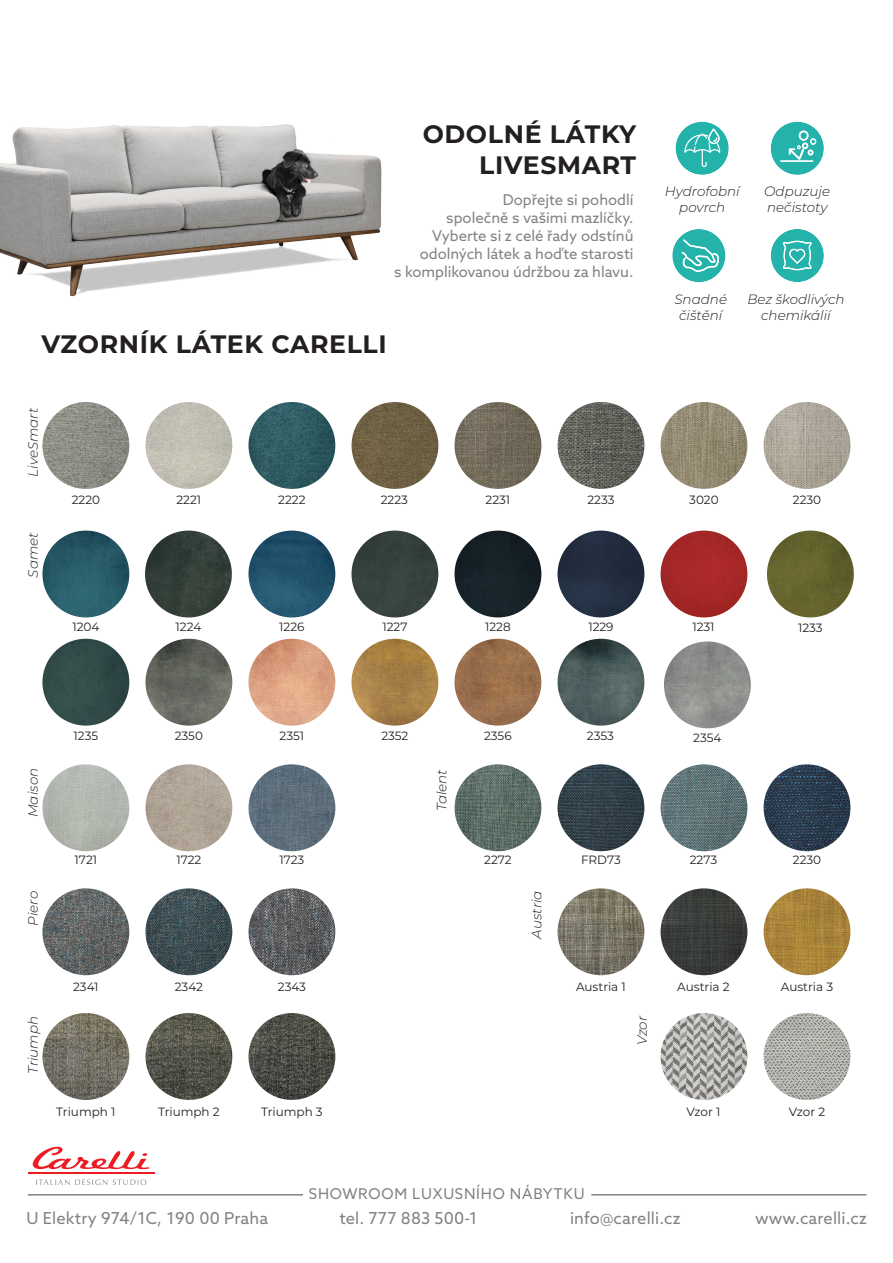
<style>
.page{position:relative;width:893px;height:1263px;background:#fff}
.page>*{position:absolute;margin:0;border:0;box-sizing:border-box;transform-origin:0 0}
.t1{font:700 25.2px/30.2px "Montserrat";letter-spacing:.025em;color:#231f20;text-align:right}
.t2{font:16.5px "Azo Sans";letter-spacing:.01em;color:#808285}
.t3{font:14.85px/18px "Azo Sans";color:#808285;text-align:right}
.t4{font:14.85px "Azo Sans";letter-spacing:.05em;color:#808285}
.t5{font:italic 300 13.5px/16.2px "Montserrat";color:#231f20;text-align:center}
.t6{font:12px "Montserrat";color:#231f20}
</style>
<div class="page">
<img style="left:248px;top:888px;width:87px;height:87px;border-radius:43px">
<img style="left:248px;top:764px;width:87px;height:87px;border-radius:43px">
<div style="left:661px;top:531px;width:86px;height:86px;background:#a52727;border-radius:43px"></div>
<img style="left:352px;top:402px;width:86px;height:87px;border-radius:43px">
<img style="left:0;top:124px;width:382px;height:173px">
<hr style="left:28px;top:1172px;width:127px;height:2px;background:#ed1c24">
<svg style="left:33px;top:1147px;width:117px;height:22px"></svg>
<svg style="left:36px;top:1179px;width:71px;height:6px"></svg>
<svg style="left:113px;top:1179px;width:33px;height:6px"></svg>
<svg style="left:675px;top:121px;width:54px;height:54px"></svg>
<svg style="left:770px;top:121px;width:54px;height:54px"></svg>
<svg style="left:672px;top:229px;width:54px;height:54px"></svg>
<svg style="left:770px;top:229px;width:54px;height:53px"></svg>
<hr style="left:28px;top:1194px;width:275px;height:1px;background:#808285">
<hr style="left:591px;top:1194px;width:275px;height:1px;background:#808285">
<img style="left:42px;top:402px;width:87px;height:87px;border-radius:43px">
<img style="left:145px;top:402px;width:87px;height:87px;border-radius:43px">
<img style="left:248px;top:402px;width:87px;height:87px;border-radius:43px">
<img style="left:454px;top:402px;width:87px;height:87px;border-radius:43px">
<img style="left:558px;top:402px;width:86px;height:87px;border-radius:43px">
<img style="left:661px;top:402px;width:86px;height:87px;border-radius:43px">
<img style="left:764px;top:402px;width:86px;height:87px;border-radius:43px">
<img style="left:145px;top:764px;width:87px;height:87px;border-radius:43px">
<img style="left:42px;top:764px;width:87px;height:87px;border-radius:43px">
<img style="left:454px;top:764px;width:87px;height:87px;border-radius:43px">
<img style="left:558px;top:764px;width:86px;height:87px;border-radius:43px">
<img style="left:661px;top:764px;width:86px;height:87px;border-radius:43px">
<img style="left:764px;top:764px;width:86px;height:87px;border-radius:43px">
<img style="left:145px;top:888px;width:87px;height:87px;border-radius:43px">
<img style="left:558px;top:888px;width:86px;height:87px;border-radius:43px">
<img style="left:661px;top:888px;width:86px;height:87px;border-radius:43px">
<img style="left:42px;top:888px;width:87px;height:87px;border-radius:43px">
<img style="left:764px;top:888px;width:86px;height:87px;border-radius:43px">
<img style="left:42px;top:1013px;width:87px;height:87px;border-radius:43px">
<img style="left:248px;top:1013px;width:87px;height:87px;border-radius:43px">
<img style="left:145px;top:1013px;width:87px;height:87px;border-radius:43px">
<img style="left:661px;top:1013px;width:86px;height:87px;border-radius:43px">
<img style="left:764px;top:1013px;width:86px;height:87px;border-radius:43px">
<div style="left:351px;top:531px;width:87px;height:86px;background:#36423f;border-radius:43px"></div>
<div style="left:454px;top:531px;width:87px;height:86px;background:#172228;border-radius:43px"></div>
<img style="left:145px;top:531px;width:87px;height:86px;border-radius:43px">
<img style="left:42px;top:531px;width:87px;height:86px;border-radius:43px">
<img style="left:248px;top:531px;width:87px;height:86px;border-radius:43px">
<img style="left:558px;top:531px;width:86px;height:86px;border-radius:43px">
<img style="left:767px;top:531px;width:87px;height:86px;border-radius:43px">
<img style="left:42px;top:639px;width:87px;height:87px;border-radius:43px">
<img style="left:145px;top:639px;width:87px;height:87px;border-radius:43px">
<img style="left:248px;top:639px;width:87px;height:87px;border-radius:43px">
<img style="left:351px;top:639px;width:87px;height:87px;border-radius:43px">
<img style="left:454px;top:639px;width:87px;height:87px;border-radius:43px">
<img style="left:558px;top:639px;width:86px;height:87px;border-radius:43px">
<img style="left:664px;top:641px;width:87px;height:87px;border-radius:43px">
<h1 class="t1" style="left:423px;top:118px;width:215px">ODOLNÉ LÁTKY<br>LIVESMART</h1>
<p class="t3" style="left:394px;top:191px;width:241px">Dopřejte si pohodlí<br>společně s vašimi mazlíčky.<br>Vyberte si z celé řady odstínů odolných látek a hoďte starosti<br>s komplikovanou údržbou za hlavu.</p>
<h1 class="t1" style="left:41px;top:328px;width:347px">VZORNÍK LÁTEK CARELLI</h1>
<p class="t5" style="left:24px;top:477px;width:71px;rotate:-90deg">LiveSmart</p>
<p class="t5" style="left:665px;top:183px;width:76px">Hydrofobní povrch</p>
<p class="t5" style="left:764px;top:183px;width:68px;text-align:left">Odpuzuje nečistoty</p>
<p class="t5" style="left:674px;top:290px;width:54px">Snadné čištění</p>
<p class="t5" style="left:747px;top:290px;width:99px">Bez škodlivých chemikálií</p>
<p class="t5" style="left:24px;top:578px;width:47px;rotate:-90deg">Samet</p>
<p class="t6" style="left:72px;top:492px;width:30px">2220</p>
<p class="t6" style="left:176px;top:492px;width:26px">2221</p>
<p class="t6" style="left:278px;top:492px;width:29px">2222</p>
<p class="t6" style="left:486px;top:492px;width:26px">2231</p>
<p class="t6" style="left:587px;top:492px;width:29px">2233</p>
<p class="t6" style="left:689px;top:492px;width:31px">3020</p>
<p class="t6" style="left:793px;top:492px;width:30px">2230</p>
<p class="t6" style="left:381px;top:492px;width:29px">2223</p>
<p class="t6" style="left:72px;top:619px;width:28px">1204</p>
<p class="t6" style="left:176px;top:619px;width:27px">1224</p>
<p class="t6" style="left:279px;top:619px;width:27px">1226</p>
<p class="t6" style="left:382px;top:619px;width:26px">1227</p>
<p class="t6" style="left:485px;top:619px;width:27px">1228</p>
<p class="t6" style="left:588px;top:619px;width:27px">1229</p>
<p class="t6" style="left:798px;top:620px;width:26px">1233</p>
<p class="t6" style="left:692px;top:619px;width:24px">1231</p>
<p class="t6" style="left:74px;top:728px;width:26px">1235</p>
<p class="t6" style="left:175px;top:728px;width:30px">2350</p>
<p class="t6" style="left:280px;top:728px;width:26px">2351</p>
<p class="t6" style="left:381px;top:728px;width:29px">2352</p>
<p class="t6" style="left:484px;top:728px;width:29px">2356</p>
<p class="t6" style="left:587px;top:728px;width:28px">2353</p>
<p class="t6" style="left:693px;top:730px;width:30px">2354</p>
<p class="t5" style="left:24px;top:817px;width:51px;rotate:-90deg">Maison</p>
<p class="t5" style="left:433px;top:811px;width:44px;rotate:-90deg">Talent</p>
<p class="t6" style="left:75px;top:852px;width:24px">1721</p>
<p class="t6" style="left:176px;top:852px;width:27px">1722</p>
<p class="t6" style="left:484px;top:852px;width:29px">2272</p>
<p class="t6" style="left:581px;top:852px;width:41px">FRD73</p>
<p class="t6" style="left:690px;top:852px;width:29px">2273</p>
<p class="t6" style="left:793px;top:852px;width:30px">2230</p>
<p class="t6" style="left:279px;top:852px;width:26px">1723</p>
<p class="t5" style="left:25px;top:925px;width:36px;rotate:-90deg">Piero</p>
<p class="t5" style="left:528px;top:938px;width:50px;rotate:-90deg">Austria</p>
<p class="t6" style="left:73px;top:979px;width:27px">2341</p>
<p class="t6" style="left:175px;top:979px;width:30px">2342</p>
<p class="t6" style="left:576px;top:979px;width:51px">Austria 1</p>
<p class="t6" style="left:677px;top:979px;width:54px">Austria 2</p>
<p class="t6" style="left:781px;top:979px;width:54px">Austria 3</p>
<p class="t6" style="left:278px;top:979px;width:30px">2343</p>
<p class="t5" style="left:24px;top:1074px;width:59px;rotate:-90deg">Triumph</p>
<p class="t5" style="left:633px;top:1045px;width:31px;rotate:-90deg">Vzor</p>
<p class="t6" style="left:56px;top:1103px;width:61px">Triumph 1</p>
<p class="t6" style="left:158px;top:1103px;width:63px">Triumph 2</p>
<p class="t6" style="left:261px;top:1103px;width:63px">Triumph 3</p>
<p class="t6" style="left:686px;top:1103px;width:35px">Vzor 1</p>
<p class="t6" style="left:789px;top:1103px;width:38px">Vzor 2</p>
<p class="t4" style="left:309px;top:1184px;width:277px">SHOWROOM LUXUSNÍHO NÁBYTKU</p>
<h2 class="t2" style="left:27px;top:1207px;width:243px">U Elektry 974/1C, 190 00 Praha</h2>
<h2 class="t2" style="left:339px;top:1207px;width:140px">tel. 777 883 500-1</h2>
<h2 class="t2" style="left:570px;top:1207px;width:112px">info@carelli.cz</h2>
<h2 class="t2" style="left:755px;top:1207px;width:113px">www.carelli.cz</h2>
</div>
